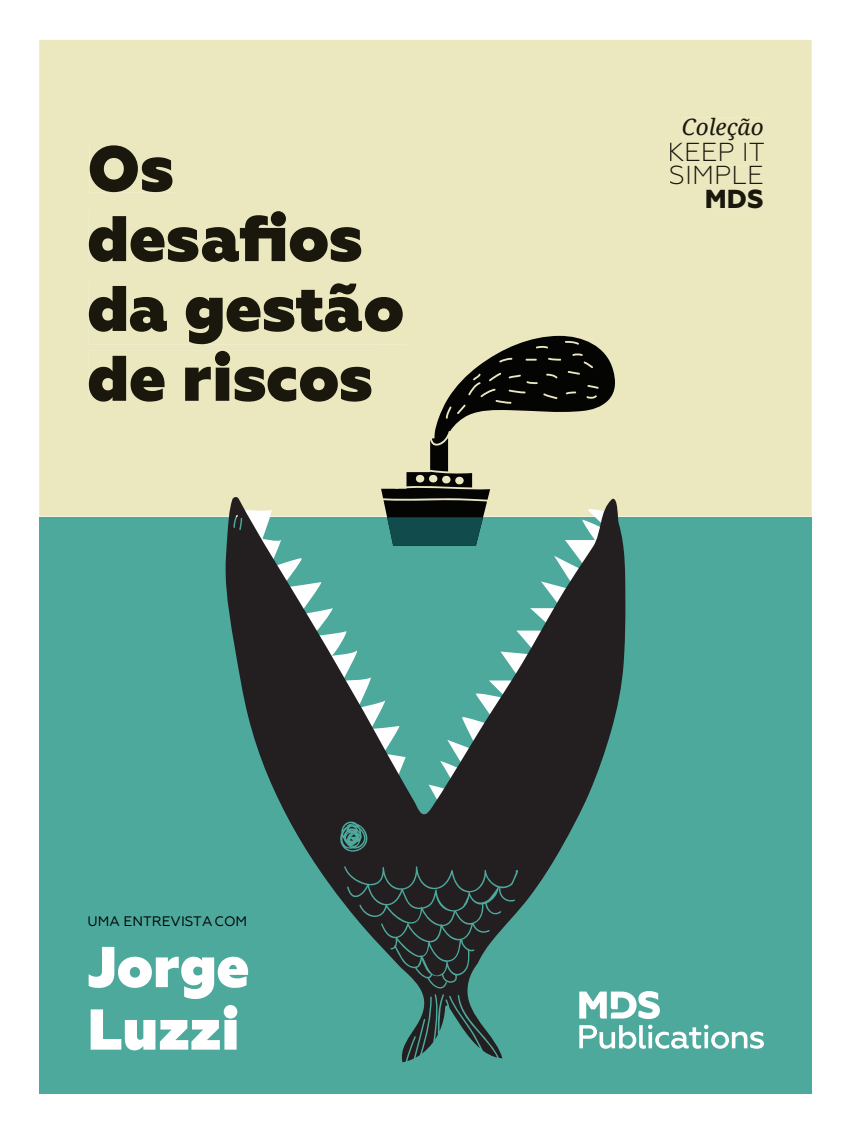
<style>
.page{position:relative;width:851px;height:1134px;background:#fff}
.page>*{position:absolute;margin:0;border:0;box-sizing:border-box;transform-origin:0 0}
.t1{font:800 64.25px/69.8px "Geometria";color:#1a180d}
.t2{font:800 57.5px/62.5px "Geometria";color:#fff}
.t3{font:300 26px/23.5px "Geometria";color:#1a180d}
.t4{font:800 26px "Geometria";color:#1a180d}
.t5{font:italic 22.5px "Droid Serif";color:#1a180d}
.t6{font:13.75px "Geometria";color:#000304}
</style>
<div class="page">
<div style="left:39px;top:40px;width:772px;height:476px;background:#ebe8c0"></div>
<div style="left:90px;top:145px;width:84px;height:47px;background:#ebe8c0"></div>
<div style="left:89px;top:211px;width:273px;height:51px;background:#ebe8c0"></div>
<div style="left:89px;top:283px;width:316px;height:61px;background:#ebe8c0"></div>
<div style="left:89px;top:351px;width:282px;height:51px;background:#ebe8c0"></div>
<div style="left:39px;top:517px;width:772px;height:577px;background:#4ea99d"></div>
<svg style="left:381px;top:336px;width:235px;height:160px"></svg>
<svg style="left:225px;top:496px;width:400px;height:566px"></svg>
<svg style="left:369px;top:874px;width:129px;height:107px"></svg>
<svg style="left:342px;top:822px;width:27px;height:29px"></svg>
<div style="left:682px;top:118px;width:80px;height:22px;background:#ebe8c0"></div>
<div style="left:670px;top:143px;width:93px;height:18px;background:#ebe8c0"></div>
<div style="left:670px;top:166px;width:92px;height:19px;background:#ebe8c0"></div>
<div style="left:706px;top:189px;width:56px;height:19px;background:#ebe8c0"></div>
<div style="left:89px;top:916px;width:157px;height:10px;background:#4ea99d"></div>
<svg style="left:579px;top:991px;width:80px;height:28px"></svg>
<svg style="left:579px;top:1025px;width:184px;height:24px"></svg>
<p class="t1" style="left:88px;top:136px;width:318px">Os desafios da gestão de riscos</p>
<p class="t6" style="left:88px;top:913px;width:161px">UMA ENTREVISTA COM</p>
<p class="t2" style="left:88px;top:937px;width:163px">Jorge<br>Luzzi</p>
<p class="t5" style="left:681px;top:111px;width:83px">Coleção</p>
<p class="t3" style="left:667px;top:140px;width:99px">KEEP IT<br>SIMPLE</p>
<p class="t4" style="left:704px;top:183px;width:60px">MDS</p>
</div>
